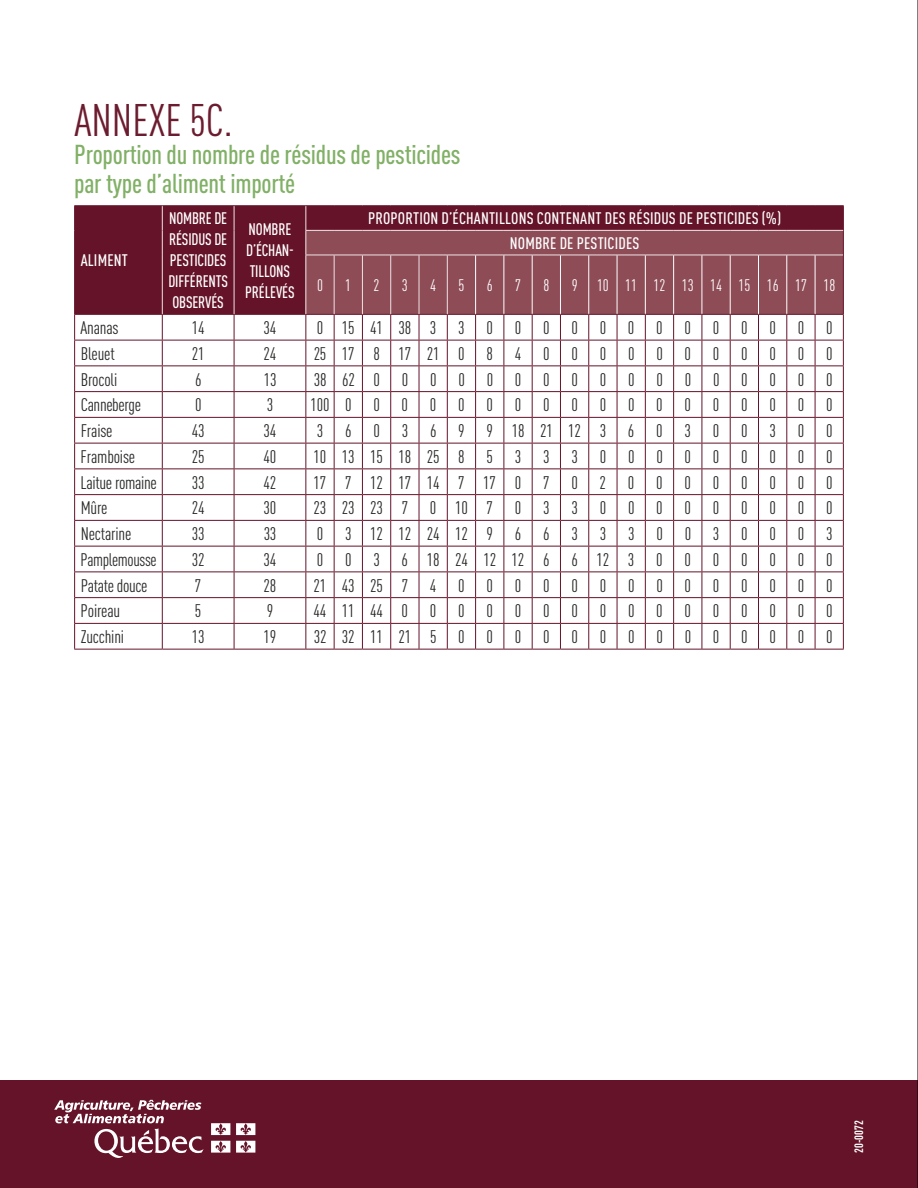
<style>
.page{position:relative;width:918px;height:1188px;background:#fff}
.page>*{position:absolute;margin:0;border:0;box-sizing:border-box;transform-origin:0 0}
.t1{font:condensed 45px "DINOT";color:#6c1c2f}
.t2{font:500 condensed 27px/28.5px "DINOT";letter-spacing:-.01em;color:#81b066}
.t3{font:condensed 18px "DINOT";letter-spacing:1.21em;color:#282827}
.t4{font:condensed 18px "DINOT";letter-spacing:.86em;color:#282827}
.t5{font:condensed 18px "DINOT";letter-spacing:-.02em;color:#282827}
.t6{font:condensed 18px "DINOT";letter-spacing:-.01em;color:#282827}
.t7{font:500 condensed 16.5px/24.6px "DINOT";letter-spacing:.01em;color:#fff;text-align:center}
.t8{font:500 condensed 16.5px/21px "DINOT";letter-spacing:.01em;color:#fff;text-align:justify;scale:.95 1}
.t9{font:500 condensed 16.5px/21px "DINOT";letter-spacing:-.01em;color:#fff;scale:.95 1}
.t10{font:condensed 16.5px "DINOT";color:#fff}
.t11{font:700 condensed 12px "DINOT";color:#fff}
</style>
<div class="page">
<div style="left:0;top:1080px;width:918px;height:108px;background:#651329"></div>
<svg style="left:54px;top:1100px;width:32px;height:24px"></svg>
<hr style="left:917px;top:0;width:1px;height:1188px;background:#000">
<div style="left:75px;top:206px;width:230px;height:108px;background:#651329"></div>
<div style="left:306px;top:256px;width:537px;height:58px;background:#8e4c57"></div>
<svg style="left:75px;top:315px;width:230px;height:334px"></svg>
<hr style="left:74px;top:205px;width:88px;height:1px;background:#651329">
<hr style="left:162px;top:205px;width:72px;height:1px;background:#651329">
<hr style="left:234px;top:205px;width:72px;height:1px;background:#651329">
<svg style="left:74px;top:206px;width:1px;height:49px"></svg>
<hr style="left:74px;top:255px;width:1px;height:59px;background:#651329">
<hr style="left:843px;top:255px;width:1px;height:59px;background:#651329">
<hr style="left:74px;top:314px;width:88px;height:1px;background:#651329">
<hr style="left:162px;top:314px;width:72px;height:1px;background:#651329">
<hr style="left:234px;top:314px;width:72px;height:1px;background:#651329">
<hr style="left:74px;top:340px;width:88px;height:1px;background:#651329">
<hr style="left:162px;top:340px;width:72px;height:1px;background:#651329">
<hr style="left:234px;top:340px;width:72px;height:1px;background:#651329">
<hr style="left:74px;top:365px;width:88px;height:1px;background:#651329">
<hr style="left:162px;top:365px;width:72px;height:1px;background:#651329">
<hr style="left:234px;top:365px;width:72px;height:1px;background:#651329">
<hr style="left:74px;top:391px;width:88px;height:1px;background:#651329">
<hr style="left:162px;top:391px;width:72px;height:1px;background:#651329">
<hr style="left:234px;top:391px;width:72px;height:1px;background:#651329">
<hr style="left:74px;top:417px;width:88px;height:1px;background:#651329">
<hr style="left:162px;top:417px;width:72px;height:1px;background:#651329">
<hr style="left:234px;top:417px;width:72px;height:1px;background:#651329">
<hr style="left:74px;top:443px;width:88px;height:1px;background:#651329">
<hr style="left:162px;top:443px;width:72px;height:1px;background:#651329">
<hr style="left:234px;top:443px;width:72px;height:1px;background:#651329">
<hr style="left:74px;top:468px;width:88px;height:1px;background:#651329">
<hr style="left:162px;top:468px;width:72px;height:1px;background:#651329">
<hr style="left:234px;top:468px;width:72px;height:1px;background:#651329">
<hr style="left:74px;top:494px;width:88px;height:1px;background:#651329">
<hr style="left:162px;top:494px;width:72px;height:1px;background:#651329">
<hr style="left:234px;top:494px;width:72px;height:1px;background:#651329">
<hr style="left:74px;top:520px;width:88px;height:1px;background:#651329">
<hr style="left:162px;top:520px;width:72px;height:1px;background:#651329">
<hr style="left:234px;top:520px;width:72px;height:1px;background:#651329">
<hr style="left:74px;top:546px;width:88px;height:1px;background:#651329">
<hr style="left:162px;top:546px;width:72px;height:1px;background:#651329">
<hr style="left:234px;top:546px;width:72px;height:1px;background:#651329">
<hr style="left:74px;top:572px;width:88px;height:1px;background:#651329">
<hr style="left:162px;top:572px;width:72px;height:1px;background:#651329">
<hr style="left:234px;top:572px;width:72px;height:1px;background:#651329">
<hr style="left:74px;top:597px;width:88px;height:1px;background:#651329">
<hr style="left:162px;top:597px;width:72px;height:1px;background:#651329">
<hr style="left:234px;top:597px;width:72px;height:1px;background:#651329">
<hr style="left:74px;top:623px;width:88px;height:1px;background:#651329">
<svg style="left:74px;top:315px;width:1px;height:334px"></svg>
<hr style="left:162px;top:623px;width:72px;height:1px;background:#651329">
<svg style="left:162px;top:315px;width:1px;height:334px"></svg>
<hr style="left:234px;top:623px;width:72px;height:1px;background:#651329">
<svg style="left:234px;top:315px;width:1px;height:334px"></svg>
<hr style="left:74px;top:649px;width:88px;height:1px;background:#651329">
<hr style="left:162px;top:649px;width:72px;height:1px;background:#651329">
<hr style="left:234px;top:649px;width:72px;height:1px;background:#651329">
<svg style="left:162px;top:206px;width:1px;height:49px"></svg>
<svg style="left:234px;top:206px;width:1px;height:49px"></svg>
<hr style="left:162px;top:255px;width:1px;height:59px;background:#ede2e3">
<hr style="left:234px;top:255px;width:1px;height:59px;background:#ede2e3">
<hr style="left:305px;top:255px;width:1px;height:59px;background:#ede2e3">
<hr style="left:334px;top:255px;width:1px;height:59px;background:#ede2e3">
<hr style="left:362px;top:255px;width:1px;height:59px;background:#ede2e3">
<hr style="left:390px;top:255px;width:1px;height:59px;background:#ede2e3">
<hr style="left:419px;top:255px;width:1px;height:59px;background:#ede2e3">
<hr style="left:447px;top:255px;width:1px;height:59px;background:#ede2e3">
<svg style="left:305px;top:205px;width:539px;height:51px;background:#7e3747"></svg>
<hr style="left:475px;top:255px;width:1px;height:59px;background:#fff">
<hr style="left:504px;top:255px;width:1px;height:59px;background:#fff">
<hr style="left:532px;top:255px;width:1px;height:59px;background:#fff">
<hr style="left:560px;top:255px;width:1px;height:59px;background:#fff">
<hr style="left:588px;top:255px;width:1px;height:59px;background:#fff">
<hr style="left:617px;top:255px;width:1px;height:59px;background:#fff">
<hr style="left:645px;top:255px;width:1px;height:59px;background:#fff">
<hr style="left:673px;top:255px;width:1px;height:59px;background:#fff">
<hr style="left:702px;top:255px;width:1px;height:59px;background:#fff">
<hr style="left:730px;top:255px;width:1px;height:59px;background:#fff">
<hr style="left:758px;top:255px;width:1px;height:59px;background:#fff">
<hr style="left:786px;top:255px;width:1px;height:59px;background:#fff">
<hr style="left:815px;top:255px;width:1px;height:59px;background:#fff">
<svg style="left:305px;top:314px;width:539px;height:336px"></svg>
<img style="left:86px;top:1099px;width:170px;height:59px">
<h1 class="t1" style="left:74px;top:94px;width:160px">ANNEXE 5C.</h1>
<h2 class="t2" style="left:74px;top:140px;width:388px">Proportion du nombre de résidus de pesticides par type d’aliment importé</h2>
<p class="t7" style="left:81px;top:248px;width:49px">ALIMENT</p>
<p class="t8" style="left:168px;top:208px;width:64px">NOMBRE DE RÉSIDUS DE PESTICIDES DIFFÉRENTS OBSERVÉS</p>
<p class="t9" style="left:245px;top:218px;width:53px">NOMBRE<br>D’ÉCHAN-<br>TILLONS<br>PRÉLEVÉS</p>
<p class="t7" style="left:368px;top:206px;width:414px">PROPORTION D’ÉCHANTILLONS CONTENANT DES RÉSIDUS DE PESTICIDES (%)<br>NOMBRE DE PESTICIDES</p>
<p class="t10" style="left:317px;top:276px;width:7px">0</p>
<p class="t10" style="left:345px;top:276px;width:7px">1</p>
<p class="t10" style="left:374px;top:276px;width:7px">2</p>
<p class="t10" style="left:402px;top:276px;width:7px">3</p>
<p class="t10" style="left:430px;top:276px;width:7px">4</p>
<p class="t10" style="left:459px;top:276px;width:7px">5</p>
<p class="t10" style="left:487px;top:276px;width:7px">6</p>
<p class="t10" style="left:515px;top:276px;width:7px">7</p>
<p class="t10" style="left:543px;top:276px;width:7px">8</p>
<p class="t10" style="left:572px;top:276px;width:265px">9 10 11 12 13 14 15 16 17 18</p>
<p class="t4" style="left:81px;top:317px;width:40px">Ananas</p>
<p class="t4" style="left:192px;top:317px;width:14px">14</p>
<p class="t4" style="left:264px;top:317px;width:14px">34</p>
<p class="t3" style="left:317px;top:317px;width:517px">0154138330000000000000</p>
<p class="t4" style="left:81px;top:343px;width:36px">Bleuet</p>
<p class="t4" style="left:192px;top:343px;width:14px">21</p>
<p class="t4" style="left:264px;top:343px;width:14px">24</p>
<p class="t3" style="left:314px;top:343px;width:520px">25178172108400000000000</p>
<p class="t6" style="left:81px;top:369px;width:38px">Brocoli</p>
<p class="t4" style="left:195px;top:369px;width:8px">6</p>
<p class="t4" style="left:264px;top:369px;width:14px">13</p>
<p class="t3" style="left:314px;top:369px;width:520px">386200000000000000000</p>
<p class="t5" style="left:81px;top:395px;width:62px">Canneberge</p>
<p class="t4" style="left:195px;top:395px;width:8px">0</p>
<p class="t4" style="left:267px;top:395px;width:8px">3</p>
<p class="t3" style="left:310px;top:395px;width:524px">100000000000000000000</p>
<p class="t4" style="left:81px;top:420px;width:33px">Fraise</p>
<p class="t4" style="left:192px;top:420px;width:14px">43</p>
<p class="t4" style="left:264px;top:420px;width:14px">34</p>
<p class="t3" style="left:317px;top:420px;width:517px">3603699182112360300300</p>
<p class="t6" style="left:81px;top:446px;width:56px">Framboise</p>
<p class="t4" style="left:192px;top:446px;width:14px">25</p>
<p class="t4" style="left:264px;top:446px;width:14px">40</p>
<p class="t3" style="left:314px;top:446px;width:520px">101315182585333000000000</p>
<p class="t5" style="left:81px;top:472px;width:78px">Laitue romaine</p>
<p class="t4" style="left:192px;top:472px;width:14px">33</p>
<p class="t4" style="left:264px;top:472px;width:14px">42</p>
<p class="t4" style="left:314px;top:472px;width:520px">1771217147170 7 0 2 0 0 0 0 0 0 0 0</p>
<p class="t4" style="left:81px;top:498px;width:28px">Mûre</p>
<p class="t4" style="left:192px;top:498px;width:14px">24</p>
<p class="t4" style="left:264px;top:498px;width:14px">30</p>
<p class="t3" style="left:314px;top:498px;width:520px">23232370107033000000000</p>
<p class="t6" style="left:81px;top:523px;width:52px">Nectarine</p>
<p class="t4" style="left:192px;top:523px;width:14px">33</p>
<p class="t4" style="left:264px;top:523px;width:14px">33</p>
<p class="t3" style="left:317px;top:523px;width:517px">03121224129663330030003</p>
<p class="t5" style="left:81px;top:549px;width:78px">Pamplemousse</p>
<p class="t4" style="left:192px;top:549px;width:14px">32</p>
<p class="t4" style="left:264px;top:549px;width:14px">34</p>
<p class="t4" style="left:317px;top:549px;width:517px">0 0 3 6182412126 6123 0 0 0 0 0 0 0</p>
<p class="t5" style="left:81px;top:575px;width:68px">Patate douce</p>
<p class="t4" style="left:195px;top:575px;width:8px">7</p>
<p class="t4" style="left:264px;top:575px;width:14px">28</p>
<p class="t3" style="left:314px;top:575px;width:520px">2143257400000000000000</p>
<p class="t6" style="left:81px;top:601px;width:41px">Poireau</p>
<p class="t4" style="left:195px;top:601px;width:8px">5</p>
<p class="t4" style="left:267px;top:601px;width:8px">9</p>
<p class="t3" style="left:314px;top:601px;width:520px">4411440000000000000000</p>
<p class="t6" style="left:81px;top:626px;width:45px">Zucchini</p>
<p class="t4" style="left:192px;top:626px;width:14px">13</p>
<p class="t4" style="left:264px;top:626px;width:14px">19</p>
<p class="t3" style="left:314px;top:626px;width:520px">32321121500000000000000</p>
<p class="t11" style="left:852px;top:1153px;width:34px;rotate:-90deg">20-0072</p>
</div>
